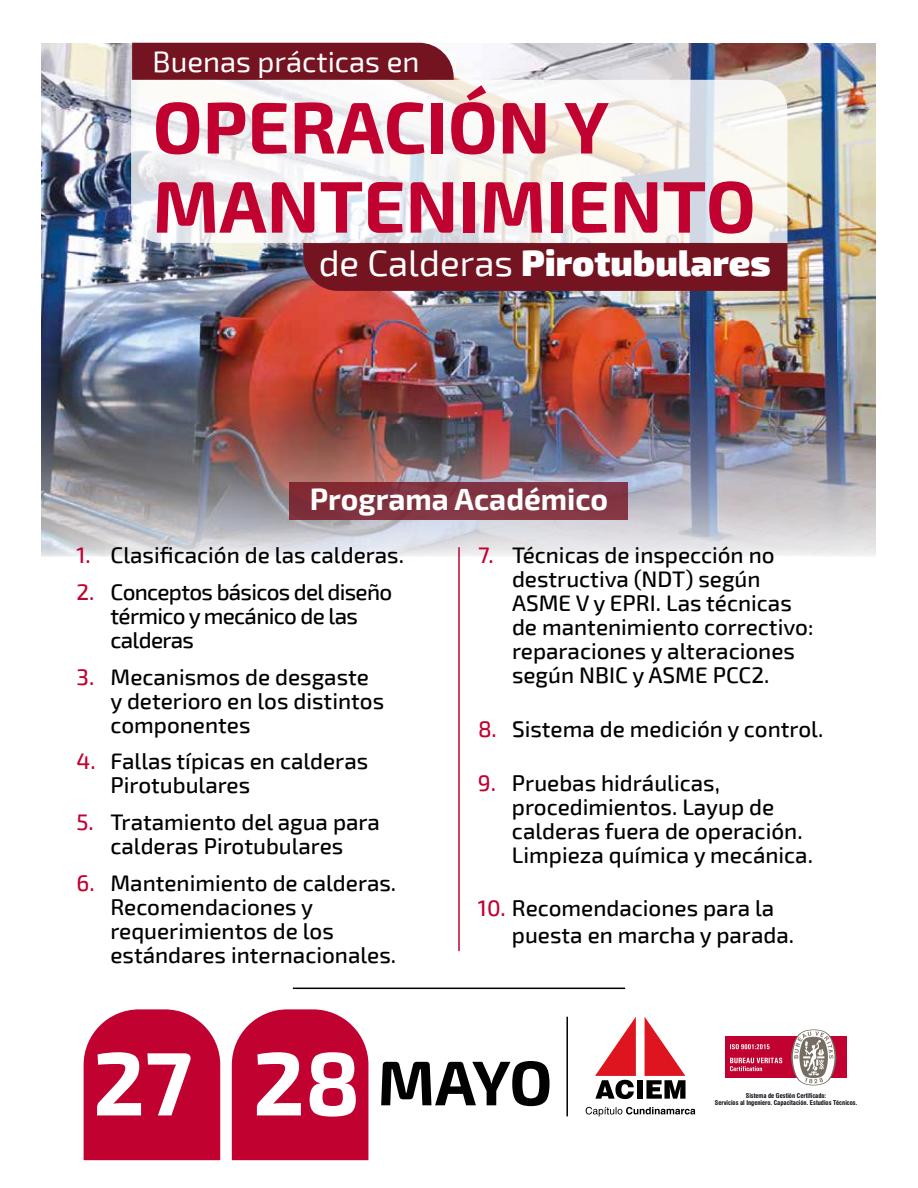
<style>
.page{position:relative;width:918px;height:1188px;background:#fff}
.page>*{position:absolute;margin:0;border:0;box-sizing:border-box;transform-origin:0 0}
.t1{font:700 90px "Exo 2";color:#fff}
.t2{font:700 73.05px/79.2px "Exo 2";color:#c10230}
.t3{font:900 36.6px "Exo 2";color:#fff}
.t4{font:700 30px "Exo 2";color:#fff}
.t5{font:29.25px "Exo 2";color:#fff}
.t6{font:500 22.5px/24px "Exo 2";color:#000}
.t7{font:500 22.5px/24px "Exo 2";letter-spacing:-.03em;color:#000}
.t8{font:700 condensed 6.45px/7.8px "Swiss 721 BT";color:#050008;text-align:center}
.s1{font-weight:400}
.s2{color:#c10230}
.s3{font-size:63px;color:#020203}
</style>
<div class="page">
<div style="left:725px;top:1037px;width:121px;height:41px;background:#c10230"></div>
<svg style="left:730px;top:1044px;width:40px;height:5px"></svg>
<svg style="left:730px;top:1058px;width:52px;height:13px"></svg>
<svg style="left:791px;top:1029px;width:45px;height:56px"></svg>
<svg style="left:645px;top:1017px;width:41px;height:82px"></svg>
<div style="left:637px;top:1080px;width:6px;height:19px;background:#000"></div>
<svg style="left:595px;top:1017px;width:41px;height:82px"></svg>
<svg style="left:586px;top:1107px;width:109px;height:9px"></svg>
<img style="left:42px;top:44px;width:833px;height:512px">
<div style="left:290px;top:482px;width:338px;height:38px;background:linear-gradient(to right,#812e39,#843948)"></div>
<div style="left:84px;top:1009px;width:136px;height:151px;background:#c10230"></div>
<div style="left:232px;top:1009px;width:136px;height:151px;background:#c10230"></div>
<svg style="left:131px;top:80px;width:656px;height:163px;fill:#f8f7f4"></svg>
<div style="left:132px;top:43px;width:322px;height:37px;background:#751421"></div>
<div style="left:303px;top:243px;width:484px;height:48px;background:#751421"></div>
<hr style="left:566px;top:1017px;width:2px;height:99px;background:#000">
<hr style="left:293px;top:988px;width:332px;height:1px;background:#000">
<hr style="left:458px;top:547px;width:2px;height:404px;background:#c10230">
<h3 class="t5" style="left:153px;top:45px;width:268px">Buenas prácticas en</h3>
<h2 class="t2" style="left:153px;top:90px;width:605px">OPERACIÓN Y<br>MANTENIMIENTO</h2>
<h3 class="t3" style="left:319px;top:241px;width:453px"><span class="s1">de Calderas</span> Pirotubulares</h3>
<h3 class="t4" style="left:310px;top:482px;width:300px">Programa Académico</h3>
<p class="t6" style="left:77px;top:544px;width:329px"><span class="s2">1.</span> Clasificación de las calderas.</p>
<p class="t7" style="left:111px;top:580px;width:283px;text-indent:-34px"><span class="s2">2.</span> Conceptos básicos del diseño térmico y mecánico de las calderas</p>
<p class="t6" style="left:111px;top:665px;width:275px;text-indent:-34px"><span class="s2">3.</span> Mecanismos de desgaste y deterioro en los distintos componentes</p>
<p class="t6" style="left:110px;top:750px;width:259px;text-indent:-34px"><span class="s2">4.</span> Fallas típicas en calderas<br>Pirotubulares</p>
<p class="t6" style="left:76px;top:811px;width:305px;text-align:center"><span class="s2">5.</span> Tratamiento del agua para calderas Pirotubulares</p>
<p class="t6" style="left:110px;top:871px;width:287px;text-indent:-34px"><span class="s2">6.</span> Mantenimiento de calderas.<br>Recomendaciones y requerimientos de los estándares internacionales.</p>
<p class="t6" style="left:512px;top:544px;width:303px;text-indent:-34px"><span class="s2">7.</span> Técnicas de inspección no destructiva (NDT) según<br>ASME V y EPRI. Las técnicas de mantenimiento correctivo: reparaciones y alteraciones según NBIC y ASME PCC2.</p>
<p class="t6" style="left:478px;top:717px;width:347px"><span class="s2">8.</span> Sistema de medición y control.</p>
<p class="t6" style="left:512px;top:771px;width:302px;text-indent:-34px"><span class="s2">9.</span> Pruebas hidráulicas, procedimientos. Layup de calderas fuera de operación.<br>Limpieza química y mecánica.</p>
<p class="t6" style="left:512px;top:896px;width:284px;line-height:27px;text-indent:-34px"><span class="s2">10.</span> Recomendaciones para la puesta en marcha y parada.</p>
<h1 class="t1" style="left:93px;top:1030px;width:461px">27 28 <span class="s3">MAYO</span></h1>
<p class="t8" style="left:715px;top:1091px;width:144px">Sistema de Gestión Certificado:<br>Servicios al Ingeniero. Capacitación. Estudios Técnicos.</p>
</div>
